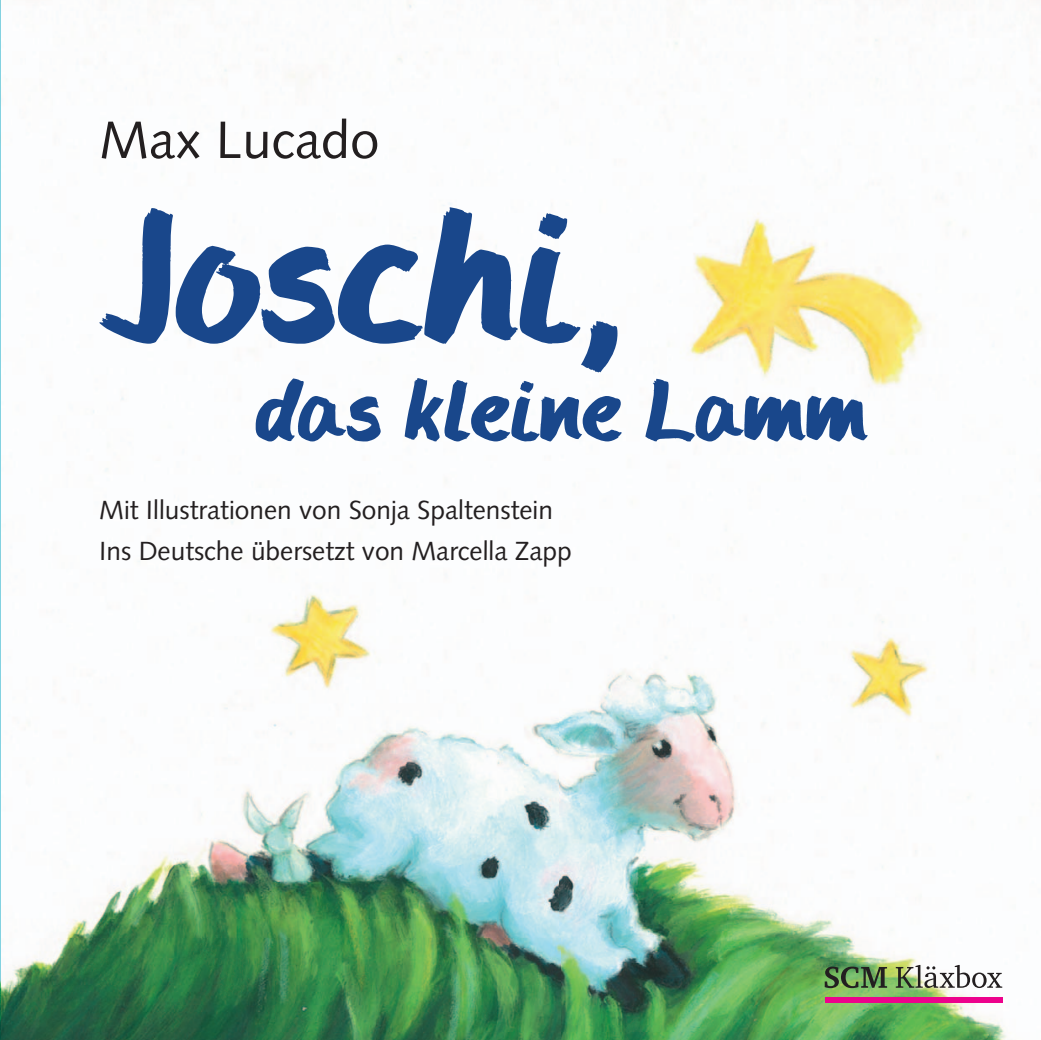
<style>
.page{position:relative;width:1041px;height:1040px;background:#fff}
.page>*{position:absolute;margin:0;border:0;box-sizing:border-box;transform-origin:0 0}
.t1{font:195.47px "HANDYHANDY";color:#19478b}
.t2{font:90.83px "HANDYHANDY";color:#19478b}
.t3{font:52.5px "Syntax";color:#231f20}
.t4{font:26.25px/41.5px "Syntax";color:#231f20}
</style>
<div class="page">
<img style="left:0;top:1px;width:1030px;height:1038px">
<svg style="left:824px;top:966px;width:63px;height:22px"></svg>
<svg style="left:896px;top:964px;width:106px;height:23px"></svg>
<div style="left:824px;top:996px;width:178px;height:6px;background:#ed028c"></div>
<h3 class="t3" style="left:99px;top:109px;width:282px">Max Lucado</h3>
<h1 class="t1" style="left:99px;top:181px;width:522px">Joschi,</h1>
<h2 class="t2" style="left:256px;top:366px;width:614px">das kleine Lamm</h2>
<p class="t4" style="left:99px;top:488px;width:474px">Mit Illustrationen von Sonja Spaltenstein<br>Ins Deutsche übersetzt von Marcella Zapp</p>
</div>
